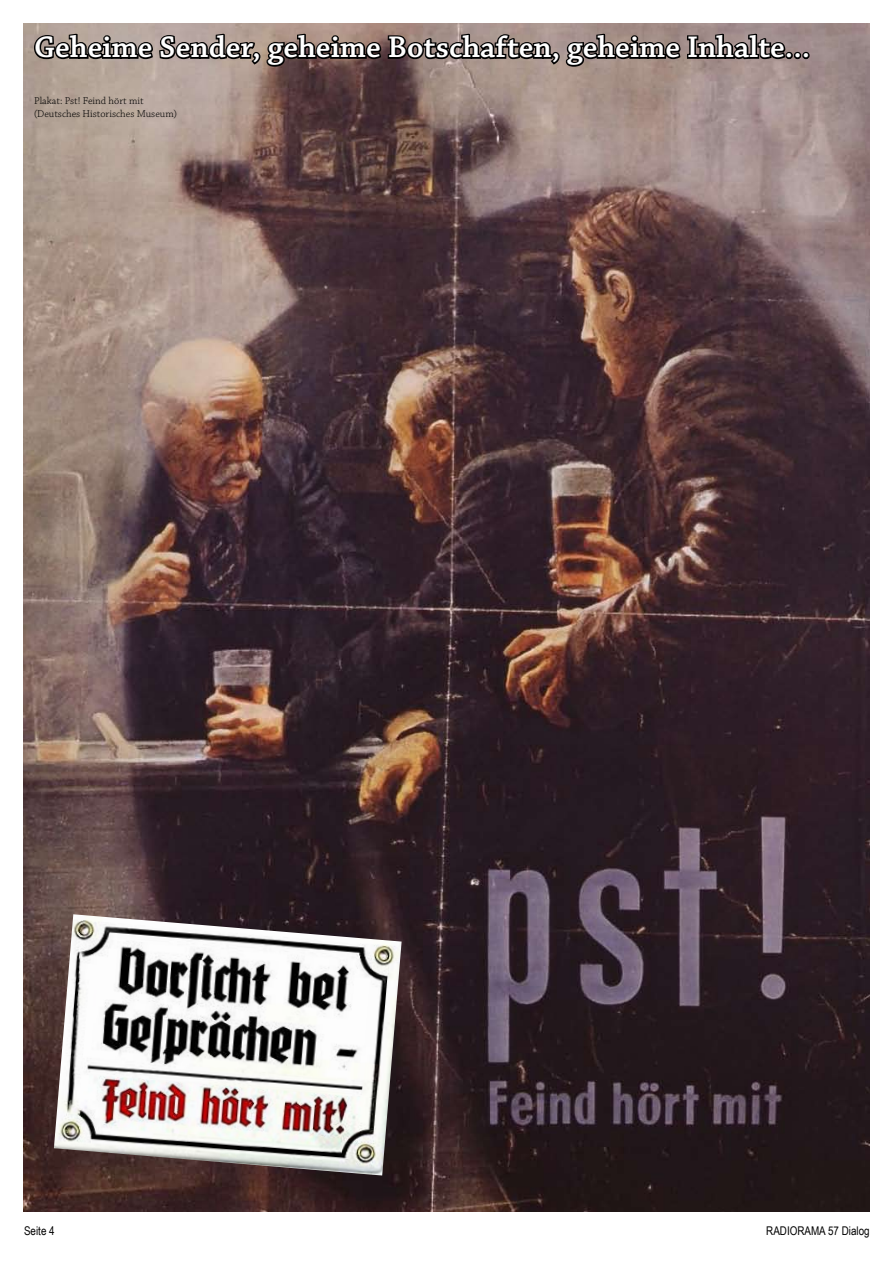
<style>
.page{position:relative;width:893px;height:1263px;background:#fff}
.page>*{position:absolute;margin:0;border:0;box-sizing:border-box;transform-origin:0 0}
.t1{font:600 31.5px "Chaparral Pro";color:#fff}
.t2{font:12px "Arial Narrow";color:#000}
.t3{font:300 10.5px/12.6px "Chaparral Pro";color:#000}
</style>
<div class="page">
<img style="left:23px;top:23px;width:847px;height:1189px">
<svg style="left:32px;top:23px;width:755px;height:57px"></svg>
<div style="left:785px;top:52px;width:8px;height:7px;border:3px solid #000;border-radius:50%"></div>
<div style="left:794px;top:52px;width:7px;height:7px;border:3px solid #000;border-radius:50%"></div>
<div style="left:802px;top:52px;width:8px;height:7px;border:3px solid #000;border-radius:50%"></div>
<img style="left:54px;top:914px;width:348px;height:261px">
<h1 class="t1" style="left:34px;top:29px;width:778px">Geheime Sender, geheime Botschaften, geheime Inhalte...</h1>
<p class="t3" style="left:34px;top:95px;width:145px">Plakat: Pst! Feind hört mit (Deutsches Historisches Museum)</p>
<p class="t2" style="left:24px;top:1222px;width:32px">Seite 4</p>
<p class="t2" style="left:766px;top:1222px;width:105px">RADIORAMA 57 Dialog</p>
</div>
